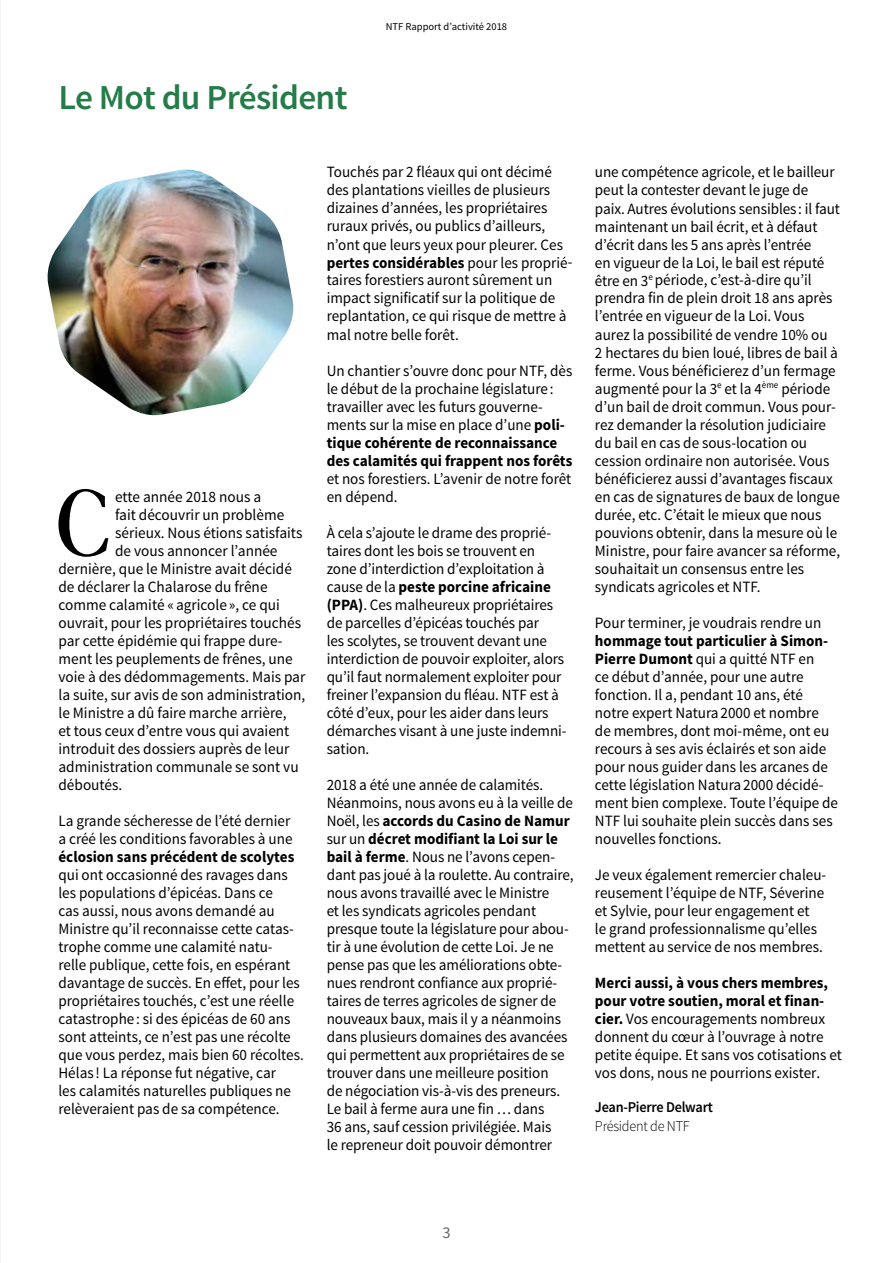
<style>
.page{position:relative;width:893px;height:1263px;background:#fff}
.page>*{position:absolute;margin:0;border:0;box-sizing:border-box;transform-origin:0 0}
.t1{font:600 90.75px "Else NPL";color:#000}
.t2{font:600 34.95px "Source Sans Pro";letter-spacing:-.02em;color:#247c48}
.t3{font:16.5px "Source Sans Pro";color:#646567}
.t4{font:15.75px/18px "Source Sans Pro";color:#000;scale:.96 1}
.t5{font:15.75px "Source Sans Pro";color:#000}
.t6{font:700 15.75px "Source Sans Pro";color:#000;scale:.96 1}
.t7{font:600 15px "Source Sans Pro";letter-spacing:-.02em;color:#000;scale:.95 1}
.t8{font:300 15px "Source Sans Pro";letter-spacing:-.02em;color:#000;scale:.95 1}
.t9{font:10.5px "Source Sans Pro";color:#000}
.s1{font-weight:700}
</style>
<div class="page">
<img style="left:47px;top:169px;width:247px;height:247px">
<h2 class="t2" style="left:58px;top:76px;width:290px">Le Mot du Président</h2>
<p class="t9" style="left:386px;top:20px;width:123px">NTF Rapport d’activité 2018</p>
<h1 class="t1" style="left:56px;top:469px;width:55px">C</h1>
<p class="t5" style="left:115px;top:486px;width:148px">ette année 2018 nous a</p>
<p class="t5" style="left:115px;top:504px;width:171px">fait découvrir un problème</p>
<p class="t5" style="left:115px;top:522px;width:189px">sérieux. Nous étions satisfaits</p>
<p class="t5" style="left:115px;top:540px;width:164px">de vous annoncer l’année</p>
<p class="t5" style="left:58px;top:558px;width:235px">dernière, que le Ministre avait décidé</p>
<p class="t5" style="left:58px;top:576px;width:211px">de déclarer la Chalarose du frêne</p>
<p class="t5" style="left:58px;top:594px;width:223px">comme calamité «agricole », ce qui</p>
<p class="t5" style="left:58px;top:612px;width:244px">ouvrait, pour les propriétaires touchés</p>
<p class="t5" style="left:58px;top:630px;width:226px">par cette épidémie qui frappe dure-</p>
<p class="t5" style="left:58px;top:648px;width:236px">ment les peuplements de frênes, une</p>
<p class="t5" style="left:58px;top:666px;width:248px">voie à des dédommagements. Mais par</p>
<p class="t5" style="left:58px;top:684px;width:248px">la suite, sur avis de son administration,</p>
<p class="t5" style="left:58px;top:702px;width:230px">le Ministre a dû faire marche arrière,</p>
<p class="t5" style="left:58px;top:720px;width:232px">et tous ceux d’entre vous qui avaient</p>
<p class="t5" style="left:58px;top:738px;width:232px">introduit des dossiers auprès de leur</p>
<p class="t5" style="left:58px;top:756px;width:242px">administration communale se sont vu</p>
<p class="t5" style="left:58px;top:774px;width:65px">déboutés.</p>
<p class="t4" style="left:58px;top:811px;width:245px">La grande sécheresse de l’été dernier a créé les conditions favorables à une</p>
<p class="t6" style="left:58px;top:846px;width:247px">éclosion sans précédent de scolytes</p>
<p class="t4" style="left:58px;top:866px;width:257px">qui ont occasionné des ravages dans les populations d’épicéas. Dans ce<br>cas aussi, nous avons demandé au Ministre qu’il reconnaisse cette catas&shy;trophe comme une calamité natu&shy;relle publique, cette fois, en espérant davantage de succès. En effet, pour les propriétaires touchés, c’est une réelle catastrophe : si des épicéas de 60 ans sont atteints, ce n’est pas une récolte que vous perdez, mais bien 60 récoltes.<br>Hélas ! La réponse fut négative, car<br>les calamités naturelles publiques ne relèveraient pas de sa compétence.</p>
<p class="t4" style="left:327px;top:164px;width:257px">Touchés par 2 fléaux qui ont décimé des plantations vieilles de plusieurs dizaines d’années, les propriétaires ruraux privés, ou publics d’ailleurs, n’ont que leurs yeux pour pleurer. Ces <span class="s1">pertes considérables</span> pour les proprié&shy;taires forestiers auront sûrement un impact significatif sur la politique de replantation, ce qui risque de mettre à mal notre belle forêt.</p>
<p class="t4" style="left:327px;top:362px;width:257px">Un chantier s’ouvre donc pour NTF, dès le début de la prochaine législature : travailler avec les futurs gouverne&shy;ments sur la mise en place d’une <span class="s1">poli&shy;tique cohérente de reconnaissance des calamités qui frappent nos forêts</span></p>
<p class="t4" style="left:327px;top:470px;width:256px">et nos forestiers. L’avenir de notre forêt en dépend.</p>
<p class="t4" style="left:327px;top:524px;width:251px">À cela s’ajoute le drame des proprié&shy;taires dont les bois se trouvent en zone d’interdiction d’exploitation à cause de la <span class="s1">peste porcine africaine (PPA)</span>. Ces malheureux propriétaires de parcelles d’épicéas touchés par<br>les scolytes, se trouvent devant une interdiction de pouvoir exploiter, alors qu’il faut normalement exploiter pour freiner l’expansion du fléau. NTF est à côté d’eux, pour les aider dans leurs démarches visant à une juste indemni&shy;sation.</p>
<p class="t4" style="left:327px;top:776px;width:259px">2018 a été une année de calamités.<br>Néanmoins, nous avons eu à la veille de Noël, les <span class="s1">accords du Casino de Namur </span>sur un <span class="s1">décret modifiant la Loi sur le bail à ferme</span>. Nous ne l’avons cepen&shy;dant pas joué à la roulette. Au contraire, nous avons travaillé avec le Ministre<br>et les syndicats agricoles pendant presque toute la législature pour abou&shy;tir à une évolution de cette Loi. Je ne pense pas que les améliorations obte&shy;nues rendront confiance aux proprié&shy;taires de terres agricoles de signer de nouveaux baux, mais il y a néanmoins dans plusieurs domaines des avancées qui permettent aux propriétaires de se trouver dans une meilleure position<br>de négociation vis-à-vis des preneurs.<br>Le bail à ferme aura une fin … dans<br>36 ans, sauf cession privilégiée. Mais<br>le repreneur doit pouvoir démontrer</p>
<p class="t4" style="left:595px;top:164px;width:257px">une compétence agricole, et le bailleur peut la contester devant le juge de paix. Autres évolutions sensibles : il faut maintenant un bail écrit, et à défaut d’écrit dans les 5 ans après l’entrée<br>en vigueur de la Loi, le bail est réputé être en 3<sup>e</sup> période, c’est-à-dire qu’il prendra fin de plein droit 18 ans après l’entrée en vigueur de la Loi. Vous aurez la possibilité de vendre 10% ou<br>2 hectares du bien loué, libres de bail à ferme. Vous bénéficierez d’un fermage augmenté pour la 3<sup>e</sup> et la 4<sup>ème</sup> période d’un bail de droit commun. Vous pour&shy;rez demander la résolution judiciaire du bail en cas de sous-location ou cession ordinaire non autorisée. Vous bénéficierez aussi d’avantages fiscaux en cas de signatures de baux de longue durée, etc. C’était le mieux que nous pouvions obtenir, dans la mesure où le Ministre, pour faire avancer sa réforme, souhaitait un consensus entre les syndicats agricoles et NTF.</p>
<p class="t4" style="left:595px;top:614px;width:237px">Pour terminer, je voudrais rendre un</p>
<p class="t4" style="left:595px;top:632px;width:255px"><span class="s1">hommage tout particulier à Simon-Pierre Dumont</span> qui a quitté NTF en<br>ce début d’année, pour une autre fonction. Il a, pendant 10 ans, été notre expert Natura2000 et nombre de membres, dont moi-même, ont eu recours à ses avis éclairés et son aide pour nous guider dans les arcanes de cette législation Natura2000 décidé&shy;ment bien complexe. Toute l’équipe de NTF lui souhaite plein succès dans ses nouvelles fonctions.</p>
<p class="t4" style="left:595px;top:866px;width:242px">Je veux également remercier chaleu&shy;reusement l’équipe de NTF, Séverine et Sylvie, pour leur engagement et<br>le grand professionnalisme qu’elles mettent au service de nos membres.</p>
<p class="t4" style="left:595px;top:974px;width:259px"><span class="s1">Merci aussi, à vous chers membres, pour votre soutien, moral et finan&shy;cier.</span> Vos encouragements nombreux donnent du cœur à l’ouvrage à notre petite équipe. Et sans vos cotisations et vos dons, nous ne pourrions exister.</p>
<p class="t7" style="left:595px;top:1097px;width:126px">Jean-Pierre Delwart</p>
<p class="t8" style="left:595px;top:1117px;width:101px">Président de NTF</p>
<p class="t3" style="left:442px;top:1223px;width:10px">3</p>
</div>
